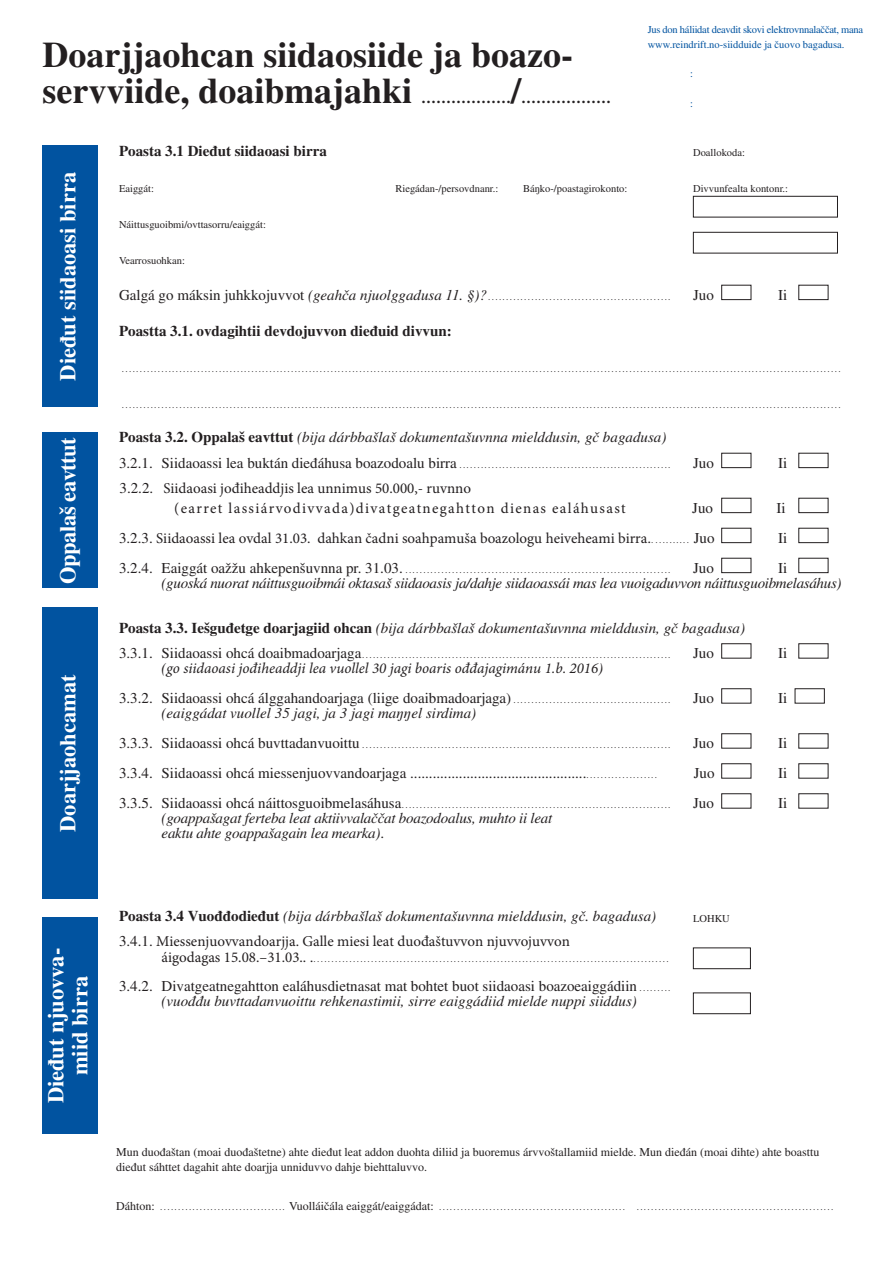
<style>
.page{position:relative;width:893px;height:1263px;background:#fff}
.page>*{position:absolute;margin:0;border:0;box-sizing:border-box;transform-origin:0 0}
.t1{font:700 36px/36px "Sami Times";color:#231f20}
.t2{font:700 22.5px/24px "Sami Times";color:#fff;text-align:center}
.t3{font:700 22.5px "Sami Times";letter-spacing:-.02em;color:#fff}
.t4{font:italic 15px/15px "Sami Times";letter-spacing:-.015em;color:#231f20}
.t5{font:15px/15px "Sami Times";color:#231f20;text-align:center}
.t6{font:15px "Minion Pro";color:#231f20}
.t7{font:15px/20.2px "Minion Pro";letter-spacing:.09em;color:#231f20}
.t8{font:700 15px "Sami Times";color:#231f20}
.t9{font:italic 15px "Minion Pro";color:#231f20}
.t10{font:12px/15px "Sami Times";color:#231f20}
.t11{font:10.5px "Sami Times";color:#231f20}
.t12{font:10.5px/15px "Sami Times";letter-spacing:-.025em;color:#0153a0}
.t13{font:9px "Sami Times";color:#231f20}
.s1{font-size:15px}
.s2{font-style:italic;font-size:15px}
.s3{font-weight:700;font-style:normal}
.s4{font-family:"Sami Times"}
.s5{font-family:"Sami Times";font-size:9px}
.s6{font-size:9px}
.s7{font-style:normal}
.s8{font-family:"Minion Pro";font-size:15px}
.s9{font-style:italic}
.s10{font-size:12px}
</style>
<div class="page">
<div style="left:43px;top:146px;width:55px;height:261px;background:#0153a0"></div>
<div style="left:43px;top:433px;width:55px;height:155px;background:#0153a0"></div>
<div style="left:43px;top:607px;width:55px;height:291px;background:#0153a0"></div>
<div style="left:43px;top:917px;width:55px;height:217px;background:#0153a0"></div>
<div style="left:798px;top:453px;width:30px;height:15px;border:1px solid #231f20"></div>
<div style="left:721px;top:453px;width:30px;height:15px;border:1px solid #231f20"></div>
<div style="left:693px;top:232px;width:145px;height:21px;border:1px solid #231f20"></div>
<div style="left:693px;top:196px;width:145px;height:21px;border:1px solid #231f20"></div>
<div style="left:798px;top:793px;width:30px;height:15px;border:1px solid #231f20"></div>
<div style="left:721px;top:793px;width:30px;height:15px;border:1px solid #231f20"></div>
<div style="left:798px;top:763px;width:30px;height:15px;border:1px solid #231f20"></div>
<div style="left:721px;top:763px;width:30px;height:15px;border:1px solid #231f20"></div>
<div style="left:798px;top:733px;width:30px;height:15px;border:1px solid #231f20"></div>
<div style="left:721px;top:733px;width:30px;height:15px;border:1px solid #231f20"></div>
<div style="left:798px;top:643px;width:30px;height:15px;border:1px solid #231f20"></div>
<div style="left:721px;top:643px;width:30px;height:15px;border:1px solid #231f20"></div>
<div style="left:798px;top:558px;width:30px;height:15px;border:1px solid #231f20"></div>
<div style="left:721px;top:558px;width:30px;height:15px;border:1px solid #231f20"></div>
<div style="left:798px;top:528px;width:30px;height:15px;border:1px solid #231f20"></div>
<div style="left:721px;top:528px;width:30px;height:15px;border:1px solid #231f20"></div>
<div style="left:798px;top:498px;width:30px;height:15px;border:1px solid #231f20"></div>
<div style="left:721px;top:498px;width:30px;height:15px;border:1px solid #231f20"></div>
<div style="left:798px;top:285px;width:30px;height:15px;border:1px solid #231f20"></div>
<div style="left:721px;top:285px;width:30px;height:15px;border:1px solid #231f20"></div>
<div style="left:721px;top:688px;width:30px;height:15px;border:1px solid #231f20"></div>
<div style="left:795px;top:688px;width:30px;height:15px;border:1px solid #231f20"></div>
<div style="left:693px;top:948px;width:58px;height:21px;border:1px solid #231f20"></div>
<div style="left:693px;top:993px;width:58px;height:21px;border:1px solid #231f20"></div>
<h1 class="t1" style="left:43px;top:41px;width:532px">Doarjjaohcan siidaosiide ja boazo&shy;servviide, doaibmajahki</h1>
<h1 class="t1" style="left:511px;top:77px;width:12px">/</h1>
<h3 class="t8" style="left:421px;top:93px;width:91px">………………</h3>
<h3 class="t8" style="left:521px;top:93px;width:91px">………………</h3>
<p class="t12" style="left:648px;top:23px;width:217px">Jus don háliidat deavdit skovi elektrovnnala∏∏at, mana www.reindrift.no-siidduide ja ∏uovo bagadusa.</p>
<p class="t12" style="left:690px;top:67px;width:4px">:</p>
<p class="t12" style="left:690px;top:97px;width:4px">:</p>
<h2 class="t2" style="left:58px;top:381px;width:210px;rotate:-90deg">Dieπut siidaoasi birra</h2>
<h2 class="t3" style="left:60px;top:584px;width:148px;rotate:-90deg">Oppalaª eavttut</h2>
<h2 class="t2" style="left:58px;top:832px;width:159px;rotate:-90deg">Doarjjaohcamat</h2>
<h2 class="t2" style="left:46px;top:1103px;width:157px;rotate:-90deg">Dieπut njuovva&shy;miid birra</h2>
<h3 class="t8" style="left:119px;top:146px;width:209px">Poasta 3.1 Dieπut siidaoasi birra</h3>
<p class="t11" style="left:693px;top:149px;width:53px">Doallokoda:</p>
<p class="t11" style="left:119px;top:185px;width:36px">Eaiggát:</p>
<p class="t11" style="left:395px;top:185px;width:104px">Riegádan-/persovdnanr.:</p>
<p class="t11" style="left:523px;top:185px;width:106px">Bá∫ko-/poastagirokonto:</p>
<p class="t11" style="left:693px;top:185px;width:97px">Divvunfealta kontonr.:</p>
<p class="t11" style="left:119px;top:221px;width:148px">Náittusguoibmi/ovttasorru/eaiggát:</p>
<p class="t11" style="left:119px;top:257px;width:67px">Vearrosuohkan:</p>
<p class="t13" style="left:119px;top:294px;width:553px"><span class="s1">Galgá go máksin juhkkojuvvot</span> <span class="s2">(geah∏a njuolggadusa 11. §)?</span>...................................................</p>
<h3 class="t5" style="left:693px;top:289px;width:22px">Juo</h3>
<h3 class="t5" style="left:778px;top:289px;width:11px">Ii</h3>
<h3 class="t8" style="left:119px;top:326px;width:334px">Poastta 3.1. ovdagihtii devdojuvvon dieπuid divvun:</h3>
<p class="t13" style="left:122px;top:366px;width:720px">........................................................................................................................................................................................................</p>
<p class="t13" style="left:122px;top:402px;width:720px">........................................................................................................................................................................................................</p>
<h3 class="t4" style="left:119px;top:431px;width:549px"><span class="s3">Poasta 3.2. Oppalaª eavttut</span> (bija dárbbaªlaª dokumentaªuvnna mielddusin, g∏ bagadusa)</h3>
<p class="t13" style="left:119px;top:462px;width:553px"><span class="s1">3.2.1. Siidaoassi lea buktán dieπáhusa boazodoalu birra</span> ...........................................................</p>
<h3 class="t5" style="left:693px;top:457px;width:22px">Juo</h3>
<h3 class="t5" style="left:778px;top:457px;width:11px">Ii</h3>
<h3 class="t7" style="left:174px;top:478px;width:453px;text-indent:-55px"><span class="s4">3.2.2.</span> Siidaoasi jođiheaddjis lea unnimus 50.000,- ruvnno<br>(earret lassiárvodivvada)divatgeatnegahtton dienas ealáhusast</h3>
<h3 class="t5" style="left:692px;top:501px;width:22px">Juo</h3>
<h3 class="t5" style="left:777px;top:500px;width:11px">Ii</h3>
<h3 class="t6" style="left:119px;top:528px;width:597px"><span class="s4">3.2.3.</span> Siidaoassi lea ovdal 31.03. dahkan čadni soahpamuša boazologu heiveheami birra<span class="s4">.</span><span class="s5">. . . .</span> <span class="s6">......</span> <span class="s5">.</span> <span class="s4">Juo</span></h3>
<h3 class="t5" style="left:778px;top:532px;width:11px">Ii</h3>
<p class="t13" style="left:119px;top:567px;width:553px"><span class="s1">3.2.4. Eaiggát oaΩΩu ahkepenªuvnna pr. 31.03.</span> ..........................................................................</p>
<h3 class="t5" style="left:693px;top:562px;width:22px">Juo</h3>
<h3 class="t5" style="left:778px;top:562px;width:11px">Ii</h3>
<h3 class="t4" style="left:162px;top:577px;width:681px">(guoská nuorat náittusguoibmái oktasaª siidaoasis ja/dahje siidaoassái mas lea vuoigaduvvon náittusguoibmelasáhus)</h3>
<h3 class="t4" style="left:119px;top:622px;width:627px"><span class="s3">Poasta 3.3. Ieªguπetge doarjagiid ohcan</span> (bija dárbbaªlaª dokumentaªuvnna mielddusin, g∏ bagadusa)</h3>
<p class="t13" style="left:119px;top:652px;width:553px"><span class="s1">3.3.1. Siidaoassi ohcá doaibmadoarjaga</span>......................................................................................</p>
<h3 class="t5" style="left:693px;top:647px;width:22px">Juo</h3>
<h3 class="t5" style="left:778px;top:647px;width:11px">Ii</h3>
<h3 class="t9" style="left:162px;top:658px;width:443px"><span class="s4">(</span>go siidaoasi jođiheaddji lea vuollel 30 jagi boaris ođđajagimánu 1.b. 2016<span class="s4">)</span></h3>
<h3 class="t5" style="left:119px;top:692px;width:553px">3.3.2. Siidaoassi ohcá álggahandoarjaga (liige doaibmadoarjaga) <span class="s6">............................................</span></h3>
<h3 class="t5" style="left:693px;top:692px;width:22px">Juo</h3>
<h3 class="t5" style="left:778px;top:692px;width:11px">Ii</h3>
<h3 class="t4" style="left:162px;top:707px;width:316px">(eaiggádat vuollel 35 jagi, ja 3 jagi ma∫∫el sirdima)</h3>
<p class="t13" style="left:119px;top:742px;width:553px"><span class="s1">3.3.3. Siidaoassi ohcá buvttadanvuoittu</span> ......................................................................................</p>
<h3 class="t5" style="left:693px;top:737px;width:22px">Juo</h3>
<h3 class="t5" style="left:778px;top:737px;width:11px">Ii</h3>
<h3 class="t5" style="left:119px;top:767px;width:540px">3.3.4. Siidaoassi ohcá miessenjuovvandoarjaga ...............................................<span class="s6">....................</span></h3>
<h3 class="t5" style="left:694px;top:767px;width:22px">Juo</h3>
<h3 class="t5" style="left:778px;top:766px;width:11px">Ii</h3>
<p class="t13" style="left:119px;top:802px;width:553px"><span class="s1">3.3.5. Siidaoassi ohcá náittosguoibmelasáhusa</span>...........................................................................</p>
<h3 class="t5" style="left:693px;top:797px;width:22px">Juo</h3>
<h3 class="t5" style="left:778px;top:797px;width:11px">Ii</h3>
<h3 class="t4" style="left:162px;top:812px;width:392px">(goappaªagat ferteba leat aktiivvala∏∏at boazodoalus, muhto ii leat eaktu ahte goappaªagain lea mearka)<span class="s7">.</span></h3>
<h3 class="t4" style="left:119px;top:910px;width:539px"><span class="s3">Poasta 3.4 Vuoππodieπut</span> (bija dárbbaªlaª dokumentaªuvnna mielddusin, g∏. bagadusa)</h3>
<p class="t11" style="left:693px;top:915px;width:38px">LOHKU</p>
<h3 class="t6" style="left:119px;top:931px;width:452px"><span class="s4">3.4.1.</span> Miessenjuovvandoarjja. Galle miesi leat duođaštuvvon njuvvojuvvon</h3>
<p class="t13" style="left:162px;top:956px;width:508px"><span class="s8">áigodagas 15.08.–31.03..</span> <span class="s1">.</span>...................................................................................................</p>
<h3 class="t5" style="left:119px;top:980px;width:553px">3.4.2. Divatgeatnegahtton ealáhusdietnasat mat bohtet buot siidaoasi boazoeaiggádiin <span class="s6">......... </span><span class="s9">(vuoππu buvttadanvuoittu rehkenastimii, sirre eaiggádiid mielde nuppi siiddus)</span></h3>
<h3 class="t10" style="left:116px;top:1146px;width:705px">Mun duoπaªtan (moai duoπaªtetne) ahte dieπut leat addon duohta diliid ja buoremus árvvoªtallamiid mielde. Mun dieπán (moai dihte) ahte boasttu dieπut sáhttet dagahit ahte doarjja unniduvvo dahje biehttaluvvo.</h3>
<p class="t13" style="left:116px;top:1204px;width:510px"><span class="s10">Dáhton:</span> ................................... <span class="s10">Vuollái∏ála eaiggát/eaiggádat:</span> ....................................................</p>
<p class="t13" style="left:637px;top:1204px;width:198px">.......................................................</p>
</div>
